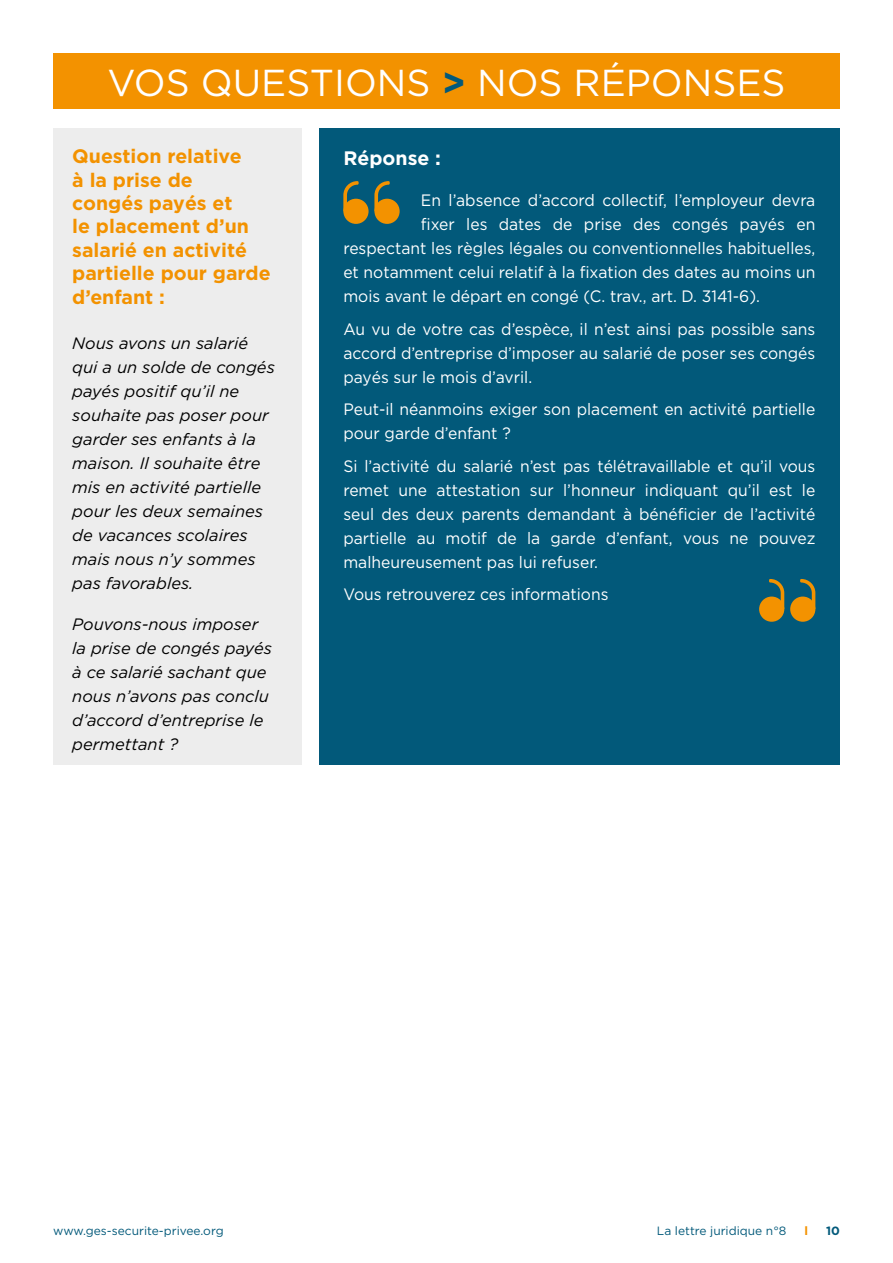
<style>
.page{position:relative;width:893px;height:1263px;background:#fff}
.page>*{position:absolute;margin:0;border:0;box-sizing:border-box;transform-origin:0 0}
.t1{font:37.5px "Gotham";color:#fff}
.t2{font:700 19.5px/23.4px "Gotham";color:#f39200}
.t3{font:700 19.5px "Gotham";color:#fff}
.t4{font:16.5px/24px "Gotham";color:#fff;text-align:justify;scale:.95 1}
.t5{font:italic 16.5px/24px "Gotham";color:#000}
.t6{font:12px "Gotham";color:#02597a}
.t7{font:700 12px "Gotham";color:#02597a}
.t8{font:700 12px "Gotham";color:#f39200}
.s1{font-weight:700;color:#02597a}
</style>
<div class="page">
<div style="left:53px;top:128px;width:249px;height:636px;background:#ededed"></div>
<div style="left:53px;top:53px;width:787px;height:55px;background:#f39200"></div>
<div style="left:319px;top:128px;width:521px;height:636px;background:#02597a"></div>
<div style="left:343px;top:199px;width:26px;height:25px;background:#f39200;border-radius:50%"></div>
<svg style="left:343px;top:181px;width:16px;height:30px"></svg>
<div style="left:374px;top:199px;width:26px;height:25px;background:#f39200;border-radius:50%"></div>
<svg style="left:374px;top:181px;width:16px;height:30px"></svg>
<div style="left:790px;top:596px;width:25px;height:26px;background:#f39200;border-radius:50%"></div>
<svg style="left:800px;top:579px;width:15px;height:26px"></svg>
<div style="left:759px;top:596px;width:25px;height:26px;background:#f39200;border-radius:50%"></div>
<svg style="left:769px;top:579px;width:15px;height:26px"></svg>
<h1 class="t1" style="left:107px;top:62px;width:680px">VOS QUESTIONS <span class="s1">&gt;</span> NOS RÉPONSES</h1>
<p class="t2" style="left:72px;top:144px;width:200px">Question relative<br>à la prise de<br>congés payés et<br>le placement d’un salarié en activité partielle pour garde d’enfant :</p>
<p class="t5" style="left:72px;top:331px;width:204px">Nous avons un salarié qui a un solde de congés payés positif qu’il ne souhaite pas poser pour garder ses enfants à la maison. Il souhaite être mis en activité partielle pour les deux semaines de vacances scolaires mais nous n’y sommes pas favorables.</p>
<p class="t5" style="left:72px;top:612px;width:201px">Pouvons-nous imposer la prise de congés payés à ce salarié sachant que nous n’avons pas conclu d’accord d’entreprise le permettant ?</p>
<p class="t3" style="left:343px;top:147px;width:99px">Réponse :</p>
<p class="t4" style="left:421px;top:188px;width:417px">En l’absence d’accord collectif, l’employeur devra</p>
<p class="t4" style="left:421px;top:212px;width:417px">fixer les dates de prise des congés payés en</p>
<p class="t4" style="left:343px;top:236px;width:498px">respectant les règles légales ou conventionnelles habituelles,</p>
<p class="t4" style="left:343px;top:260px;width:498px">et notamment celui relatif à la fixation des dates au moins un</p>
<p class="t4" style="left:343px;top:284px;width:440px">mois avant le départ en congé (C. trav., art. D. 3141-6).</p>
<p class="t4" style="left:343px;top:317px;width:498px">Au vu de votre cas d’espèce, il n’est ainsi pas possible sans accord d’entreprise d’imposer au salarié de poser ses congés payés sur le mois d’avril.</p>
<p class="t4" style="left:343px;top:397px;width:498px">Peut-il néanmoins exiger son placement en activité partielle pour garde d’enfant ?</p>
<p class="t4" style="left:343px;top:454px;width:498px">Si l’activité du salarié n’est pas télétravaillable et qu’il vous remet une attestation sur l’honneur indiquant qu’il est le seul des deux parents demandant à bénéficier de l’activité partielle au motif de la garde d’enfant, vous ne pouvez malheureusement pas lui refuser.</p>
<p class="t4" style="left:343px;top:582px;width:281px">Vous retrouverez ces informations</p>
<p class="t6" style="left:53px;top:1224px;width:172px">www.ges-securite-privee.org</p>
<p class="t6" style="left:657px;top:1224px;width:131px">La lettre juridique n°8</p>
<p class="t8" style="left:804px;top:1223px;width:5px">l</p>
<p class="t7" style="left:826px;top:1223px;width:15px">10</p>
</div>
